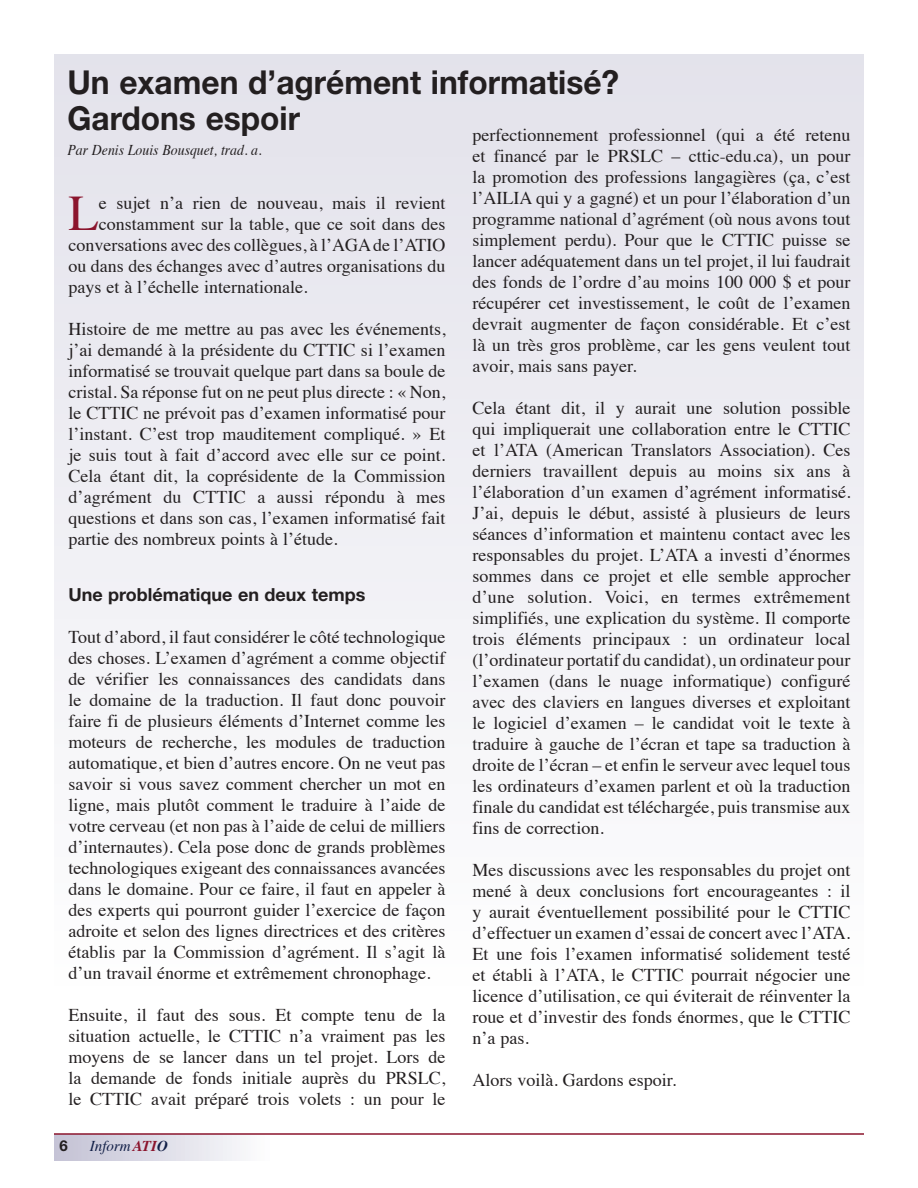
<style>
.page{position:relative;width:918px;height:1188px;background:#fff}
.page>*{position:absolute;margin:0;border:0;box-sizing:border-box;transform-origin:0 0}
.t1{font:49.8px "Times";color:#8b152d}
.t2{font:700 33px/36px "Helvetica Neue";color:#231f20;scale:.96 1}
.t3{font:18px/21px "Times";color:#231f20}
.t4{font:700 18px "Helvetica Neue";color:#231f20}
.t5{font:italic 15px "Times";color:#231f20;scale:.92 1}
.t6{font:italic 15px "Times";color:#121f47}
.t7{font:700 15px "Helvetica Neue";color:#231f20}
.s1{font-weight:700;color:#8b152d}
.s2{font-weight:700}
</style>
<div class="page">
<div style="left:54px;top:1134px;width:216px;height:27px;background:linear-gradient(to right,#c3c1d4,#fcfdfd)"></div>
<hr style="left:54px;top:1133px;width:810px;height:2px;background:#8b152d">
<div style="left:54px;top:54px;width:810px;height:935px;background:linear-gradient(to right,#f0f0f4,#f0f0f4)"></div>
<h2 class="t2" style="left:68px;top:64px;width:576px">Un examen d’agrément informatisé?<br>Gardons espoir</h2>
<p class="t5" style="left:68px;top:137px;width:213px">Par Denis Louis Bousquet, trad. a.</p>
<p class="t3" style="left:472px;top:123px;width:380px;text-align:justify">perfectionnement professionnel (qui a été retenu et financé par le PRSLC – cttic-edu.ca), un pour la promotion des professions langagières (ça, c’est l’AILIA qui y a gagné) et un pour l’élaboration d’un programme national d’agrément (où nous avons tout simplement perdu). Pour que le CTTIC puisse se lancer adéquatement dans un tel projet, il lui faudrait des fonds de l’ordre d’au moins 100 000 $ et pour récupérer cet investissement, le coût de l’examen devrait augmenter de façon considérable. Et c’est là un très gros problème, car les gens veulent tout avoir, mais sans payer.</p>
<p class="t3" style="left:472px;top:396px;width:380px">Cela étant dit, il y aurait une solution possible qui impliquerait une collaboration entre le CTTIC et l’ATA (American Translators Association). Ces derniers travaillent depuis au moins six ans à l’élaboration d’un examen d’agrément informatisé.<br>J’ai, depuis le début, assisté à plusieurs de leurs séances d’information et maintenu contact avec les responsables du projet. L’ATA a investi d’énormes sommes dans ce projet et elle semble approcher d’une solution. Voici, en termes extrêmement simplifiés, une explication du système. Il comporte trois éléments principaux : un ordinateur local (l’ordinateur portatif du candidat), un ordinateur pour l’examen (dans le nuage informatique) configuré avec des claviers en langues diverses et exploitant le logiciel d’examen – le candidat voit le texte à traduire à gauche de l’écran et tape sa traduction à droite de l’écran – et enfin le serveur avec lequel tous les ordinateurs d’examen parlent et où la traduction finale du candidat est téléchargée, puis transmise aux fins de correction.</p>
<p class="t3" style="left:472px;top:858px;width:380px">Mes discussions avec les responsables du projet ont mené à deux conclusions fort encourageantes : il y aurait éventuellement possibilité pour le CTTIC d’effectuer un examen d’essai de concert avec l’ATA.<br>Et une fois l’examen informatisé solidement testé et établi à l’ATA, le CTTIC pourrait négocier une licence d’utilisation, ce qui éviterait de réinventer la roue et d’investir des fonds énormes, que le CTTIC n’a pas.</p>
<p class="t3" style="left:472px;top:1068px;width:203px">Alors voilà. Gardons espoir.</p>
<h1 class="t1" style="left:68px;top:167px;width:32px">L</h1>
<p class="t3" style="left:99px;top:191px;width:348px">e sujet n’a rien de nouveau, mais il revient</p>
<p class="t3" style="left:99px;top:212px;width:348px">constamment sur la table, que ce soit dans des</p>
<p class="t3" style="left:68px;top:233px;width:379px">conversations avec des collègues, à l’AGA de l’ATIO</p>
<p class="t3" style="left:68px;top:254px;width:379px">ou dans des échanges avec d’autres organisations du</p>
<p class="t3" style="left:68px;top:275px;width:238px">pays et à l’échelle internationale.</p>
<p class="t3" style="left:68px;top:317px;width:379px">Histoire de me mettre au pas avec les événements, j’ai demandé à la présidente du CTTIC si l’examen informatisé se trouvait quelque part dans sa boule de cristal. Sa réponse fut on ne peut plus directe : « Non, le CTTIC ne prévoit pas d’examen informatisé pour l’instant. C’est trop mauditement compliqué. » Et je suis tout à fait d’accord avec elle sur ce point.<br>Cela étant dit, la coprésidente de la Commission d’agrément du CTTIC a aussi répondu à mes questions et dans son cas, l’examen informatisé fait partie des nombreux points à l’étude.</p>
<p class="t4" style="left:68px;top:583px;width:298px">Une problématique en deux temps</p>
<p class="t3" style="left:68px;top:625px;width:379px;text-align:justify">Tout d’abord, il faut considérer le côté technologique des choses. L’examen d’agrément a comme objectif de vérifier les connaissances des candidats dans le domaine de la traduction. Il faut donc pouvoir faire fi de plusieurs éléments d’Internet comme les moteurs de recherche, les modules de traduction automatique, et bien d’autres encore. On ne veut pas savoir si vous savez comment chercher un mot en ligne, mais plutôt comment le traduire à l’aide de votre cerveau (et non pas à l’aide de celui de milliers d’internautes). Cela pose donc de grands problèmes technologiques exigeant des connaissances avancées dans le domaine. Pour ce faire, il faut en appeler à des experts qui pourront guider l’exercice de façon adroite et selon des lignes directrices et des critères établis par la Commission d’agrément. Il s’agit là d’un travail énorme et extrêmement chronophage.</p>
<p class="t3" style="left:68px;top:1003px;width:379px;text-align:justify">Ensuite, il faut des sous. Et compte tenu de la situation actuelle, le CTTIC n’a vraiment pas les moyens de se lancer dans un tel projet. Lors de la demande de fonds initiale auprès du PRSLC, le CTTIC avait préparé trois volets : un pour le</p>
<p class="t7" style="left:60px;top:1136px;width:10px">6</p>
<p class="t6" style="left:90px;top:1133px;width:80px">Inform <span class="s1">ati</span><span class="s2">o</span></p>
</div>
